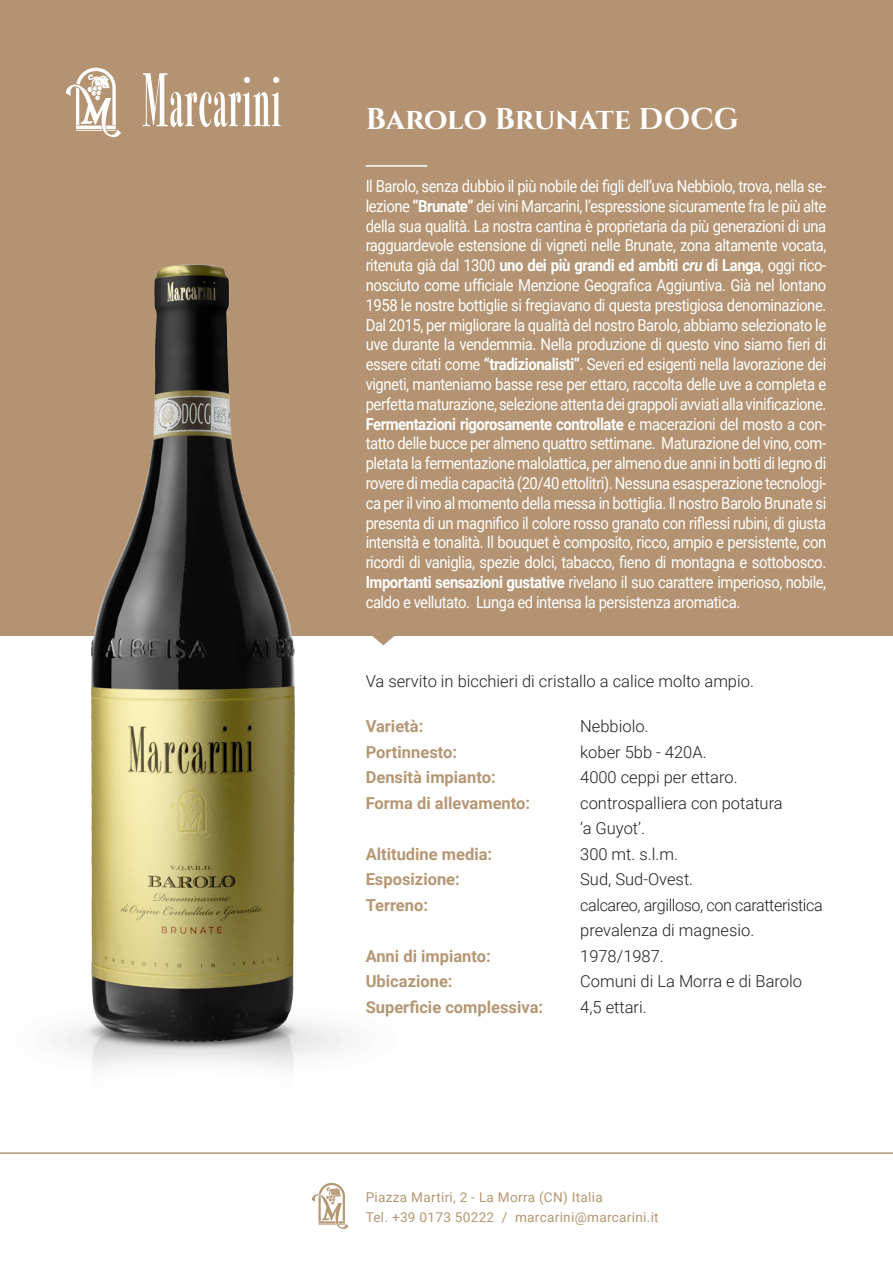
<style>
.page{position:relative;width:893px;height:1263px;background:#fff}
.page>*{position:absolute;margin:0;border:0;box-sizing:border-box;transform-origin:0 0}
.t1{font:700 30px "Cinzel";color:#fff}
.t2{font:16.5px/19.8px "Roboto";letter-spacing:-.03em;color:#fff;text-align:justify;scale:.9 1}
.t3{font:300 16.5px/25.5px "Roboto";color:#231f20}
.t4{font:700 16.5px "Roboto";color:#b59774}
.t5{font:300 16.5px/25.5px "Roboto";letter-spacing:-.025em;color:#231f20}
.t6{font:13.5px/19.5px "Roboto";letter-spacing:.02em;color:#b59774}
.s1{font-weight:700}
.s2{font-weight:700;font-style:italic}
</style>
<div class="page">
<div style="left:0;top:0;width:893px;height:635px;background:#b39371"></div>
<img style="left:0;top:264px;width:384px;height:804px">
<svg style="left:143px;top:73px;width:138px;height:54px"></svg>
<svg style="left:66px;top:68px;width:55px;height:70px"></svg>
<svg style="left:370px;top:634px;width:26px;height:11px"></svg>
<svg style="left:312px;top:1183px;width:36px;height:46px"></svg>
<hr style="left:0;top:1152px;width:893px;height:2px;background:#b59774">
<hr style="left:366px;top:165px;width:61px;height:2px;background:#fff">
<h1 class="t1" style="left:366px;top:101px;width:375px">Barolo Brunate DOCG</h1>
<p class="t2" style="left:366px;top:176px;width:513px">Il Barolo, senza dubbio il più nobile dei figli dell’uva Nebbiolo, trova, nella se&shy;lezione <span class="s1">“Brunate”</span> dei vini Marcarini, l’espressione sicuramente fra le più alte della sua qualità. La nostra cantina è proprietaria da più generazioni di una ragguardevole estensione di vigneti nelle Brunate, zona altamente vocata, ritenuta già dal 1300 <span class="s1">uno dei più grandi ed ambiti</span> <span class="s2">cru</span> <span class="s1">di Langa</span>, oggi rico&shy;nosciuto come ufficiale Menzione Geografica Aggiuntiva. Già nel lontano 1958 le nostre bottiglie si fregiavano di questa prestigiosa denominazione.<br>Dal 2015, per migliorare la qualità del nostro Barolo, abbiamo selezionato le uve durante la vendemmia. Nella produzione di questo vino siamo fieri di essere citati come <span class="s1">“tradizionalisti”</span>. Severi ed esigenti nella lavorazione dei vigneti, manteniamo basse rese per ettaro, raccolta delle uve a completa e perfetta maturazione, selezione attenta dei grappoli avviati alla vinificazione.<br><span class="s1">Fermentazioni rigorosamente controllate</span> e macerazioni del mosto a con&shy;tatto delle bucce per almeno quattro settimane. Maturazione del vino, com&shy;pletata la fermentazione malolattica, per almeno due anni in botti di legno di rovere di media capacità (20/40 ettolitri). Nessuna esasperazione tecnologi&shy;ca per il vino al momento della messa in bottiglia. Il nostro Barolo Brunate si presenta di un magnifico il colore rosso granato con riflessi rubini, di giusta intensità e tonalità. Il bouquet è composito, ricco, ampio e persistente, con ricordi di vaniglia, spezie dolci, tabacco, fieno di montagna e sottobosco.<br><span class="s1">Importanti sensazioni gustative</span> rivelano il suo carattere imperioso, nobile, caldo e vellutato. Lunga ed intensa la persistenza aromatica.</p>
<p class="t3" style="left:366px;top:668px;width:390px">Va servito in bicchieri di cristallo a calice molto ampio.</p>
<p class="t4" style="left:366px;top:715px;width:59px">Varietà:</p>
<p class="t3" style="left:580px;top:713px;width:70px">Nebbiolo.</p>
<p class="t4" style="left:366px;top:740px;width:93px">Portinnesto:</p>
<p class="t3" style="left:580px;top:739px;width:128px">kober 5bb - 420A.</p>
<p class="t4" style="left:366px;top:766px;width:131px">Densità impianto:</p>
<p class="t3" style="left:580px;top:764px;width:159px">4000 ceppi per ettaro.</p>
<p class="t4" style="left:366px;top:791px;width:166px">Forma di allevamento:</p>
<p class="t3" style="left:580px;top:790px;width:204px">controspalliera con potatura ‘a Guyot’.</p>
<p class="t4" style="left:366px;top:842px;width:128px">Altitudine media:</p>
<p class="t3" style="left:580px;top:841px;width:99px">300 mt. s.l.m.</p>
<p class="t4" style="left:366px;top:868px;width:96px">Esposizione:</p>
<p class="t3" style="left:580px;top:866px;width:115px">Sud, Sud-Ovest.</p>
<p class="t4" style="left:366px;top:893px;width:64px">Terreno:</p>
<p class="t5" style="left:580px;top:892px;width:244px">calcareo, argilloso, con caratteristica prevalenza di magnesio.</p>
<p class="t4" style="left:366px;top:944px;width:127px">Anni di impianto:</p>
<p class="t3" style="left:580px;top:943px;width:85px">1978/1987.</p>
<p class="t4" style="left:366px;top:970px;width:88px">Ubicazione:</p>
<p class="t3" style="left:580px;top:968px;width:223px">Comuni di La Morra e di Barolo</p>
<p class="t4" style="left:366px;top:995px;width:179px">Superficie complessiva:</p>
<p class="t3" style="left:580px;top:994px;width:68px">4,5 ettari.</p>
<p class="t6" style="left:366px;top:1187px;width:295px">Piazza Martiri, 2 - La Morra (CN) Italia<br>Tel. +39 0173 50222 / marcarini@marcarini.it</p>
</div>
